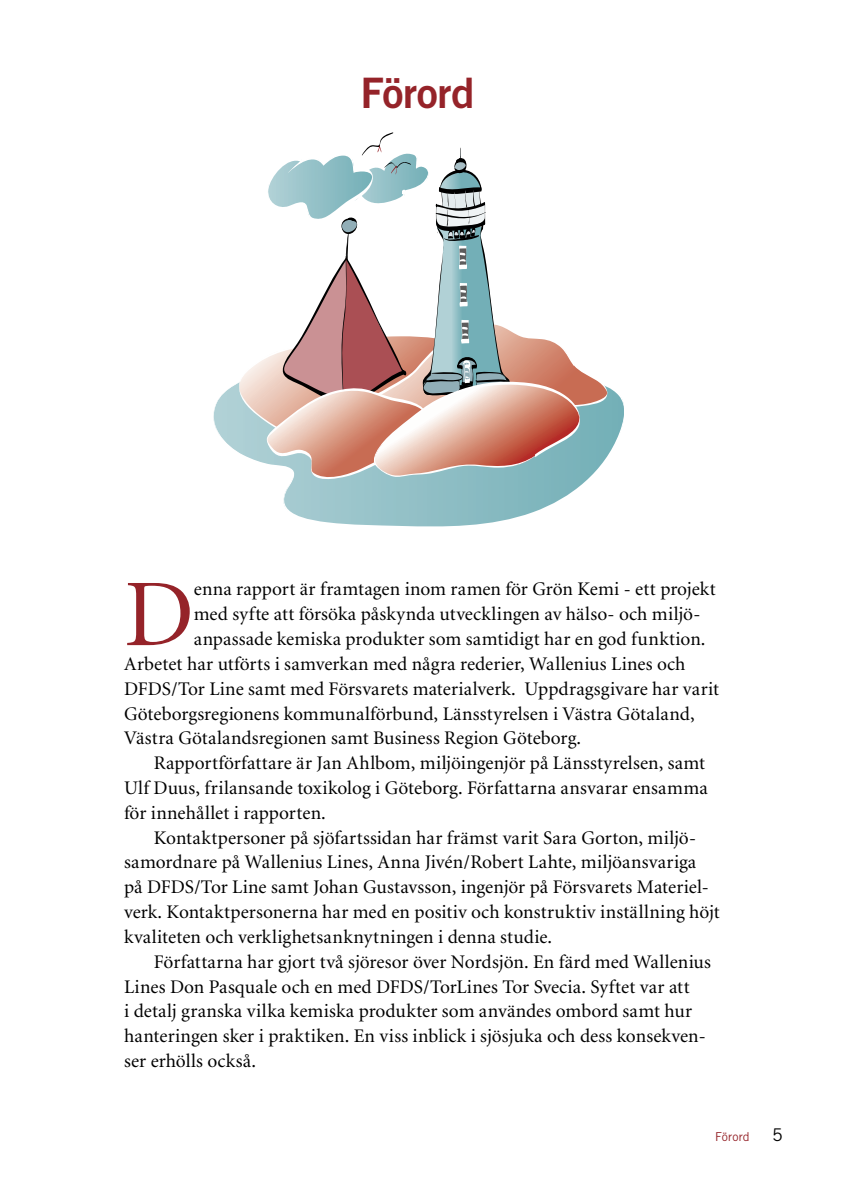
<style>
.page{position:relative;width:844px;height:1191px;background:#fff}
.page>*{position:absolute;margin:0;border:0;box-sizing:border-box;transform-origin:0 0}
.t1{font:95.55px "Minion";color:#952329}
.t2{font:42px "Trade Gothic Bold Two";letter-spacing:-.01em;color:#952329}
.t3{font:19.25px "Minion";letter-spacing:.005em;color:#000}
.t4{font:17.5px "Trade Gothic";color:#000}
.t5{font:12.25px "Trade Gothic";letter-spacing:.01em;color:#952329}
</style>
<div class="page">
<svg style="left:213px;top:385px;width:410px;height:142px"></svg>
<svg style="left:234px;top:132px;width:380px;height:352px"></svg>
<h2 class="t2" style="left:360px;top:67px;width:115px">Förord</h2>
<h1 class="t1" style="left:124px;top:567px;width:71px">D</h1>
<p class="t3" style="left:194px;top:580px;width:523px">enna rapport är framtagen inom ramen för Grön Kemi - ett projekt</p>
<p class="t3" style="left:194px;top:604px;width:508px">med syfte att försöka påskynda utvecklingen av hälso- och miljö-</p>
<p class="t3" style="left:194px;top:629px;width:513px">anpassade kemiska produkter som samtidigt har en god funktion.</p>
<p class="t3" style="left:124px;top:654px;width:563px">Arbetet har utförts i samverkan med några rederier, Wallenius Lines och</p>
<p class="t3" style="left:124px;top:679px;width:596px">DFDS/Tor Line samt med Försvarets materialverk. Uppdragsgivare har varit</p>
<p class="t3" style="left:124px;top:704px;width:572px">Göteborgsregionens kommunalförbund, Länsstyrelsen i Västra Götaland,</p>
<p class="t3" style="left:124px;top:728px;width:458px">Västra Götalandsregionen samt Business Region Göteborg.</p>
<p class="t3" style="left:154px;top:753px;width:552px">Rapportförfattare är Jan Ahlbom, miljöingenjör på Länsstyrelsen, samt</p>
<p class="t3" style="left:124px;top:778px;width:585px">Ulf Duus, frilansande toxikolog i Göteborg. Författarna ansvarar ensamma</p>
<p class="t3" style="left:124px;top:803px;width:203px">för innehållet i rapporten.</p>
<p class="t3" style="left:154px;top:828px;width:543px">Kontaktpersoner på sjöfartssidan har främst varit Sara Gorton, miljö-</p>
<p class="t3" style="left:124px;top:852px;width:573px">samordnare på Wallenius Lines, Anna Jivén/Robert Lahte, miljöansvariga</p>
<p class="t3" style="left:124px;top:877px;width:586px">på DFDS/Tor Line samt Johan Gustavsson, ingenjör på Försvarets Materiel-</p>
<p class="t3" style="left:124px;top:902px;width:597px">verk. Kontaktpersonerna har med en positiv och konstruktiv inställning höjt</p>
<p class="t3" style="left:124px;top:927px;width:429px">kvaliteten och verklighetsanknytningen i denna studie.</p>
<p class="t3" style="left:154px;top:952px;width:558px">Författarna har gjort två sjöresor över Nordsjön. En färd med Wallenius</p>
<p class="t3" style="left:124px;top:976px;width:567px">Lines Don Pasquale och en med DFDS/TorLines Tor Svecia. Syftet var att</p>
<p class="t3" style="left:124px;top:1001px;width:569px">i detalj granska vilka kemiska produkter som användes ombord samt hur</p>
<p class="t3" style="left:124px;top:1026px;width:583px">hanteringen sker i praktiken. En viss inblick i sjösjuka och dess konsekven-</p>
<p class="t3" style="left:124px;top:1051px;width:133px">ser erhölls också.</p>
<p class="t5" style="left:715px;top:1129px;width:36px">Förord</p>
<p class="t4" style="left:772px;top:1124px;width:12px">5</p>
</div>
